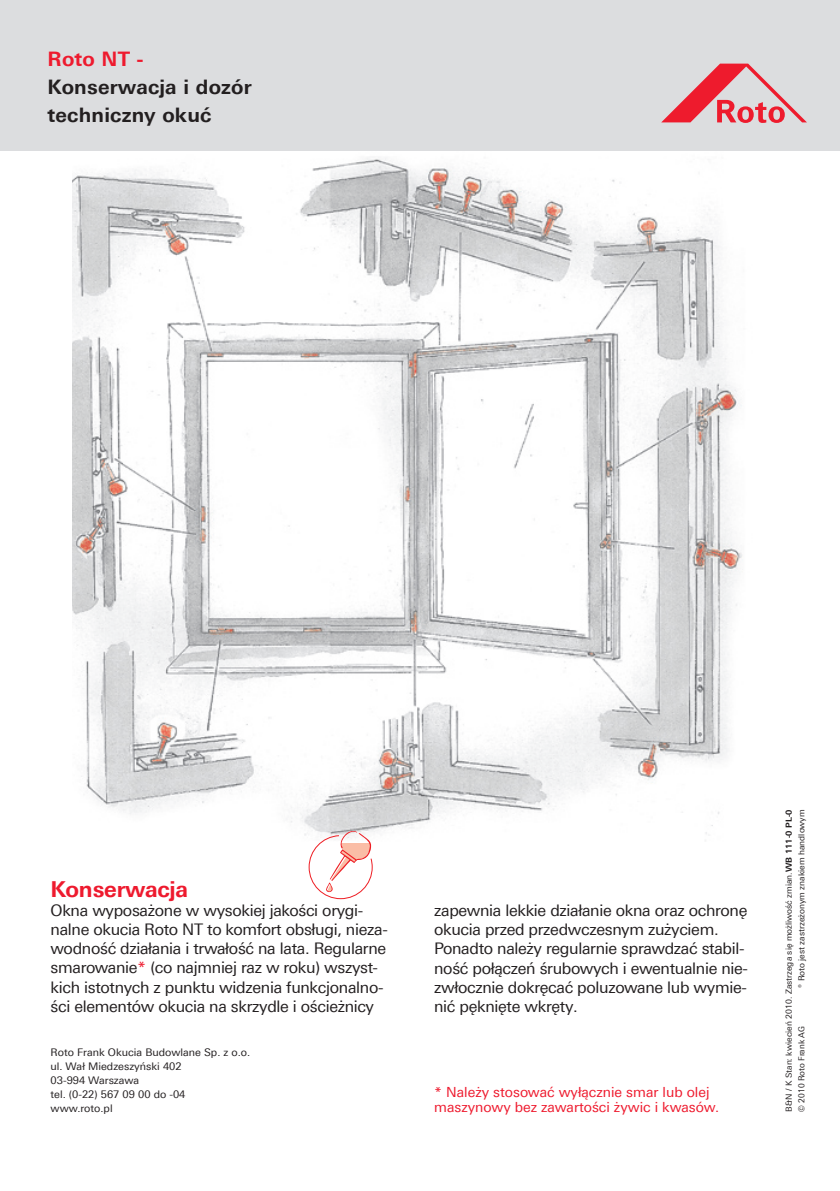
<style>
.page{position:relative;width:840px;height:1191px;background:#fff}
.page>*{position:absolute;margin:0;border:0;box-sizing:border-box;transform-origin:0 0}
._7_Headline{font:700 22px "LT Univers Basic";letter-spacing:-.01em;color:#ee1a2e}
._7_Headline-2{font:700 20px "LT Univers Basic";letter-spacing:.01em;color:#231f20}
._7_Headline-3{font:700 20px "LT Univers Basic";letter-spacing:.01em;color:#ee1a2e}
._10_Grundschrift{font:16px/19.2px "LT Univers Basic";letter-spacing:-.02em;color:#231f20}
._10_Grundschrift-2{font:14px/15.2px "LT Univers Basic";color:#ee1a2e}
.t1{font:10.4px "LT Univers Basic";color:#231f20}
.t2{font:8.4px "LT Univers Basic";color:#231f20}
.s1{color:#ee1a2e}
.s2{font-weight:700}
</style>
<div class="page">
<div style="left:0;top:0;width:839px;height:150px;background:#dcdddf"></div>
<img style="left:72px;top:158px;width:671px;height:678px">
<svg style="left:308px;top:831px;width:65px;height:68px"></svg>
<svg style="left:661px;top:64px;width:145px;height:59px"></svg>
<p class="_7_Headline-3" style="left:48px;top:47px;width:97px">Roto NT -</p>
<p class="_7_Headline-2" style="left:48px;top:75px;width:205px">Konserwacja i dozór</p>
<p class="_7_Headline-2" style="left:48px;top:103px;width:165px">techniczny okuć</p>
<p class="_7_Headline" style="left:51px;top:875px;width:139px">Konserwacja</p>
<p class="_10_Grundschrift" style="left:51px;top:900px;width:338px">Okna wyposażone w wysokiej jakości orygi&shy;nalne okucia Roto NT to komfort obsługi, nieza&shy;wodność działania i trwałość na lata. Regularne smarowanie<span class="s1">*</span> (co najmniej raz w roku) wszyst&shy;kich istotnych z punktu widzenia funkcjonalno&shy;ści elementów okucia na skrzydle i ościeżnicy</p>
<p class="_10_Grundschrift" style="left:434px;top:900px;width:315px">zapewnia lekkie działanie okna oraz ochronę okucia przed przedwczesnym zużyciem.<br>Ponadto należy regularnie sprawdzać stabil&shy;ność połączeń śrubowych i ewentualnie nie&shy;zwłocznie dokręcać poluzowane lub wymie&shy;nić pęknięte wkręty.</p>
<p class="t1" style="left:51px;top:1045px;width:201px">Roto Frank Okucia Budowlane Sp. z o.o.</p>
<p class="t1" style="left:51px;top:1059px;width:132px">ul. Wał Miedzeszyński 402</p>
<p class="t1" style="left:51px;top:1073px;width:90px">03-994 Warszawa</p>
<p class="t1" style="left:51px;top:1087px;width:136px">tel. (0-22) 567 09 00 do -04</p>
<p class="t1" style="left:51px;top:1101px;width:63px">www.roto.pl</p>
<p class="_10_Grundschrift-2" style="left:434px;top:1084px;width:286px">* Należy stosować wyłącznie smar lub olej maszynowy bez zawartości żywic i kwasów.</p>
<p class="t2" style="left:783px;top:1111px;width:304px;rotate:-90deg">B&amp;N / K Stan: kwiecień 2010. Zastrzega się możliwość zmian.<span class="s2">WB 111-0 PL-0</span></p>
<p class="t2" style="left:796px;top:987px;width:180px;rotate:-90deg">® Roto jest zastrzeżonym znakiem handlowym</p>
<p class="t2" style="left:796px;top:1111px;width:87px;rotate:-90deg">© 2010 Roto Frank AG</p>
</div>
